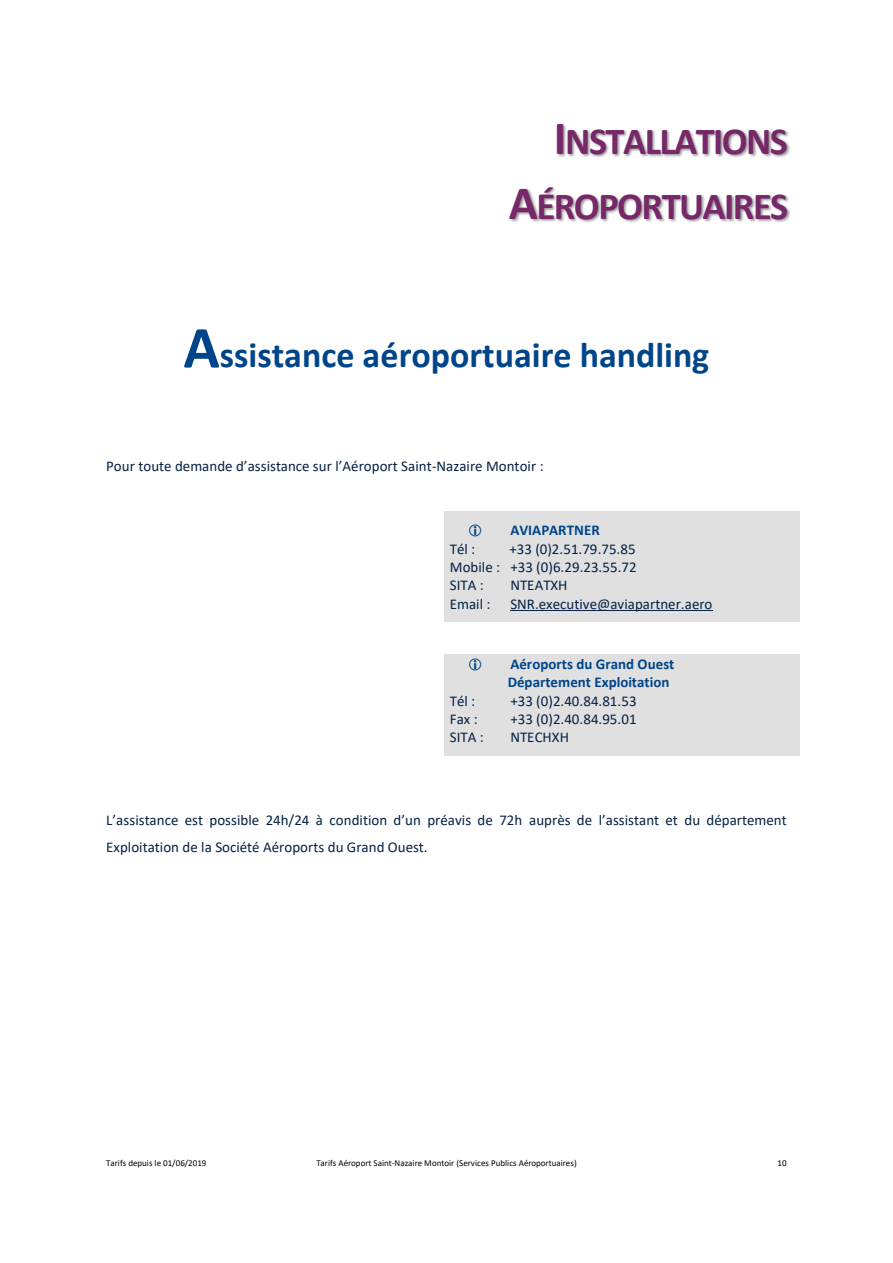
<style>
.page{position:relative;width:893px;height:1263px;background:#fff}
.page>*{position:absolute;margin:0;border:0;box-sizing:border-box;transform-origin:0 0}
.t1{font:700 38.4px/65.6px "Calibri";letter-spacing:-.04em;color:#762868;text-align:right}
.t2{font:700 36px "Calibri";color:#004489}
.t3{font:15px/18.3px "Calibri";color:#052144;text-align:justify}
.t4{font:700 15px/18.3px "Calibri";color:#004489}
.t5{font:9px "Calibri";color:#000}
.s1{font-size:48px}
.s2{font-size:39px}
.s3{font-size:60px}
</style>
<div class="page">
<img style="left:557px;top:124px;width:233px;height:33px">
<img style="left:511px;top:188px;width:17px;height:34px">
<img style="left:528px;top:157px;width:262px;height:66px">
<div style="left:444px;top:512px;width:356px;height:9px;background:#e0e0e0"></div>
<div style="left:444px;top:521px;width:356px;height:18px;background:#e0e0e0"></div>
<div style="left:444px;top:539px;width:356px;height:19px;background:#e0e0e0"></div>
<div style="left:444px;top:558px;width:356px;height:18px;background:#e0e0e0"></div>
<div style="left:444px;top:576px;width:356px;height:18px;background:#e0e0e0"></div>
<div style="left:444px;top:594px;width:356px;height:18px;background:#e0e0e0"></div>
<hr style="left:510px;top:610px;width:203px;height:1px;background:#052144">
<div style="left:444px;top:612px;width:356px;height:10px;background:#e0e0e0"></div>
<div style="left:444px;top:655px;width:356px;height:18px;background:#e0e0e0"></div>
<div style="left:444px;top:673px;width:356px;height:18px;background:#e0e0e0"></div>
<div style="left:444px;top:691px;width:356px;height:19px;background:#e0e0e0"></div>
<div style="left:444px;top:710px;width:356px;height:18px;background:#e0e0e0"></div>
<div style="left:444px;top:728px;width:356px;height:18px;background:#e0e0e0"></div>
<div style="left:444px;top:746px;width:356px;height:9px;background:#e0e0e0"></div>
<h1 class="t1" style="left:509px;top:111px;width:281px"><span class="s1">I</span>NSTALLATIONS<br><span class="s1">A</span><span class="s2">É</span>ROPORTUAIRES</h1>
<h2 class="t2" style="left:183px;top:340px;width:527px"><span class="s3">A</span>ssistance aéroportuaire handling</h2>
<p class="t3" style="left:106px;top:458px;width:439px">Pour toute demande d’assistance sur l’Aéroport Saint-Nazaire Montoir :</p>
<p class="t4" style="left:510px;top:522px;width:91px">AVIAPARTNER</p>
<p class="t3" style="left:450px;top:541px;width:188px;text-indent:60px">+33 (0)2.51.79.75.85<br>Mobile : +33 (0)6.29.23.55.72<br>SITA :</p>
<p class="t3" style="left:450px;top:541px;width:27px">Tél :</p>
<p class="t3" style="left:510px;top:577px;width:59px">NTEATXH</p>
<p class="t3" style="left:450px;top:596px;width:42px">Email :</p>
<p class="t3" style="left:510px;top:596px;width:204px">SNR.executive@aviapartner.aero</p>
<p class="t4" style="left:508px;top:656px;width:168px">Aéroports du Grand Ouest<br>Département Exploitation</p>
<p class="t3" style="left:450px;top:693px;width:27px">Tél :</p>
<p class="t3" style="left:510px;top:693px;width:128px">+33 (0)2.40.84.81.53</p>
<p class="t3" style="left:450px;top:711px;width:29px">Fax :</p>
<p class="t3" style="left:510px;top:711px;width:128px">+33 (0)2.40.84.95.01</p>
<p class="t3" style="left:450px;top:729px;width:35px">SITA :</p>
<p class="t3" style="left:510px;top:729px;width:60px">NTECHXH</p>
<p class="t3" style="left:106px;top:807px;width:682px;line-height:27.6px">L’assistance est possible 24h/24 à condition d’un préavis de 72h auprès de l’assistant et du département<br>Exploitation de la Société Aéroports du Grand Ouest.</p>
<p class="t5" style="left:106px;top:1159px;width:102px">Tarifs depuis le 01/06/2019</p>
<p class="t5" style="left:316px;top:1159px;width:262px">Tarifs Aéroport Saint-Nazaire Montoir (Services Publics Aéroportuaires)</p>
<p class="t5" style="left:778px;top:1159px;width:11px">10</p>
</div>
